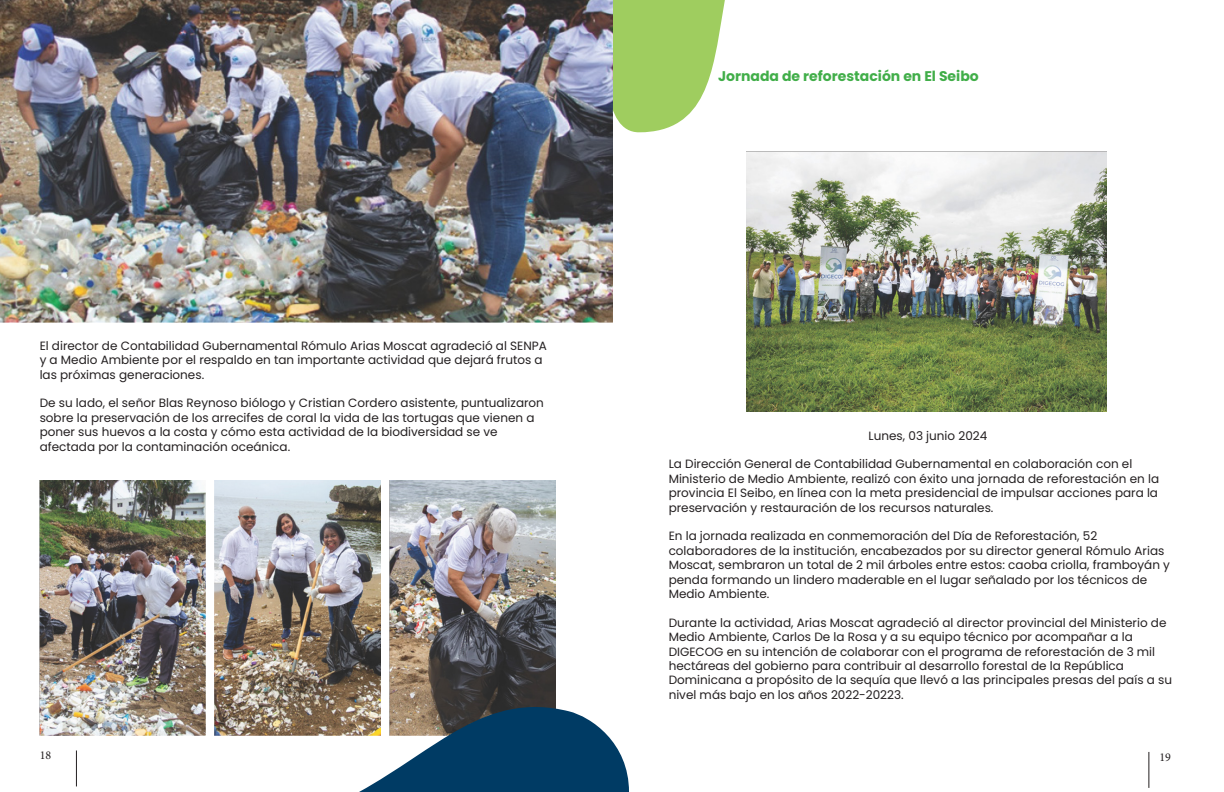
<style>
.page{position:relative;width:1224px;height:792px;background:#fff}
.page>*{position:absolute;margin:0;border:0;box-sizing:border-box;transform-origin:0 0}
.t1{font:700 14px "Poppins";color:#41ae49}
.t2{font:12px/14.4px "Poppins";color:#231f20}
.t3{font:12px "Minion Pro";color:#231f20}
</style>
<div class="page">
<img style="left:39px;top:481px;width:167px;height:255px">
<img style="left:215px;top:481px;width:166px;height:255px">
<img style="left:389px;top:481px;width:167px;height:210px">
<svg style="left:359px;top:691px;width:270px;height:101px"></svg>
<svg style="left:612px;top:0;width:113px;height:132px;fill:#9fcd5f"></svg>
<img style="left:747px;top:152px;width:360px;height:259px">
<img style="left:0;top:0;width:612px;height:322px">
<hr style="left:1148px;top:752px;width:1px;height:36px;background:#231f20">
<hr style="left:76px;top:750px;width:1px;height:36px;background:#231f20">
<p class="t2" style="left:40px;top:338px;width:509px">El director de Contabilidad Gubernamental Rómulo Arias Moscat agradeció al SENPA y a Medio Ambiente por el respaldo en tan importante actividad que dejará frutos a las próximas generaciones.</p>
<p class="t2" style="left:40px;top:396px;width:506px">De su lado, el señor Blas Reynoso biólogo y Cristian Cordero asistente, puntualizaron sobre la preservación de los arrecifes de coral la vida de las tortugas que vienen a poner sus huevos a la costa y cómo esta actividad de la biodiversidad se ve afectada por la contaminación oceánica.</p>
<p class="t1" style="left:718px;top:67px;width:262px">Jornada de reforestación en El Seibo</p>
<p class="t2" style="left:869px;top:429px;width:120px">Lunes, 03 junio 2024</p>
<p class="t2" style="left:669px;top:457px;width:492px">La Dirección General de Contabilidad Gubernamental en colaboración con el Ministerio de Medio Ambiente, realizó con éxito una jornada de reforestación en la provincia El Seibo, en línea con la meta presidencial de impulsar acciones para la preservación y restauración de los recursos naturales.</p>
<p class="t2" style="left:669px;top:529px;width:503px">En la jornada realizada en conmemoración del Día de Reforestación, 52 colaboradores de la institución, encabezados por su director general Rómulo Arias Moscat, sembraron un total de 2 mil árboles entre estos: caoba criolla, framboyán y penda formando un lindero maderable en el lugar señalado por los técnicos de Medio Ambiente.</p>
<p class="t2" style="left:669px;top:615px;width:505px">Durante la actividad, Arias Moscat agradeció al director provincial del Ministerio de Medio Ambiente, Carlos De la Rosa y a su equipo técnico por acompañar a la DIGECOG en su intención de colaborar con el programa de reforestación de 3 mil hectáreas del gobierno para contribuir al desarrollo forestal de la República Dominicana a propósito de la sequía que llevó a las principales presas del país a su nivel más bajo en los años 2022-20223.</p>
<p class="t3" style="left:40px;top:747px;width:13px">18</p>
<p class="t3" style="left:1159px;top:749px;width:13px">19</p>
</div>
